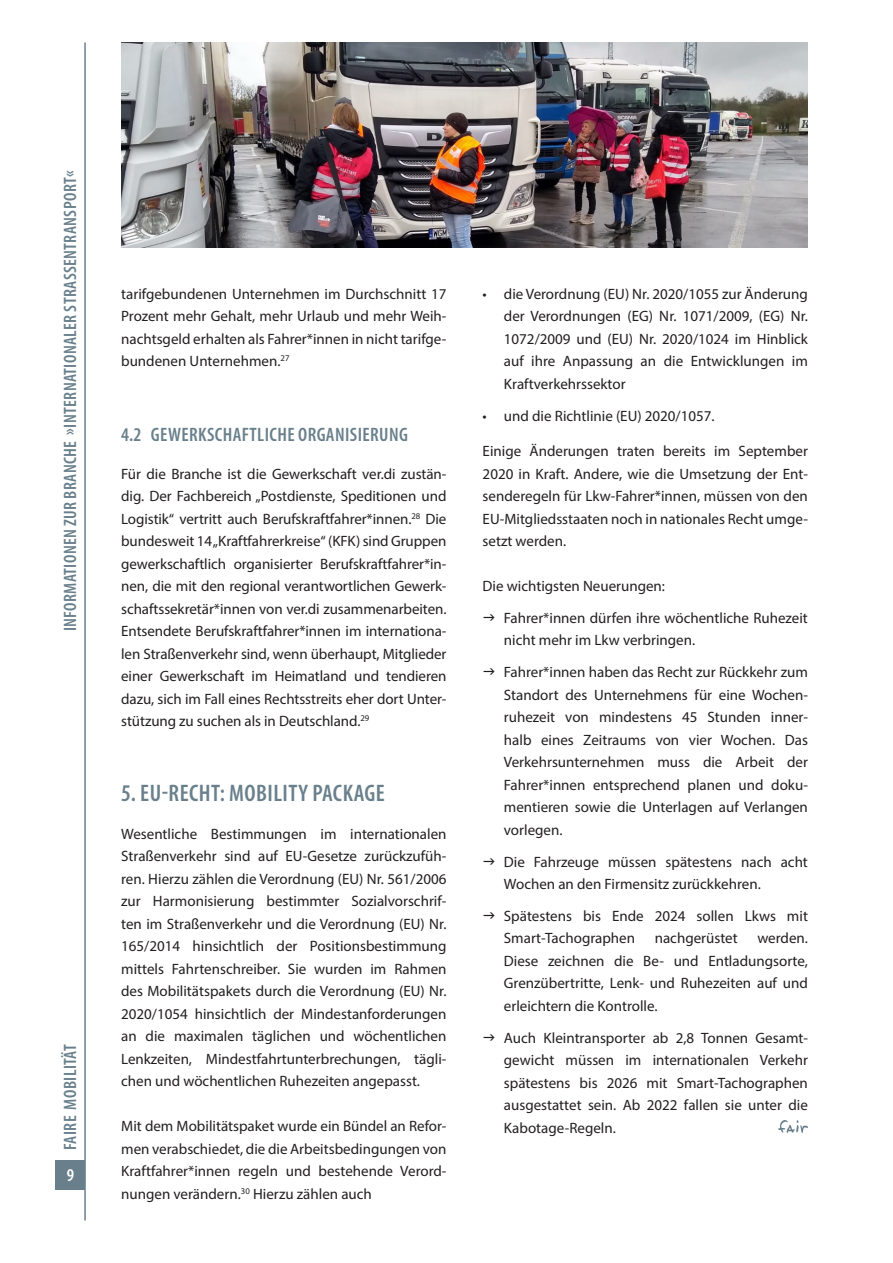
<style>
.page{position:relative;width:893px;height:1263px;background:#fff}
.page>*{position:absolute;margin:0;border:0;box-sizing:border-box;transform-origin:0 0}
._002_ZÜ_01{font:600 condensed 24px "Myriad Pro";letter-spacing:.02em;color:#69808c}
._002_1_ZÜ_02{font:600 condensed 19.5px "Myriad Pro";letter-spacing:.02em;color:#69808c}
.t1{font:600 condensed 18px "Myriad Pro";letter-spacing:.02em;color:#69808c}
.t2{font:600 condensed 18px "Myriad Pro";color:#fff}
._001_Brottext_01{font:15px/22.5px "Myriad Pro";color:#231f20;text-align:justify}
._003_Einzüge{font:15px/22.5px "Myriad Pro";color:#231f20;text-align:justify}
</style>
<div class="page">
<hr style="left:84px;top:43px;width:2px;height:1177px;background:#69808c">
<div style="left:55px;top:1160px;width:30px;height:29px;background:#69808c"></div>
<svg style="left:778px;top:1120px;width:30px;height:13px"></svg>
<img style="left:121px;top:43px;width:687px;height:205px">
<p class="t1" style="left:59px;top:631px;width:462px;rotate:-90deg">INFORMATIONEN ZUR BRANCHE »INTERNATIONALER STRASSENTRANSPORT«</p>
<p class="t1" style="left:59px;top:1150px;width:107px;rotate:-90deg">FAIRE MOBILITÄT</p>
<p class="t2" style="left:67px;top:1164px;width:9px">9</p>
<p class="_001_Brottext_01" style="left:121px;top:282px;width:327px">tarifgebundenen Unternehmen im Durchschnitt 17<br>Prozent mehr Gehalt, mehr Urlaub und mehr Weih&shy;nachtsgeld erhalten als Fahrer*innen in nicht tarifge&shy;bundenen Unternehmen.<sup>27</sup></p>
<p class="_002_1_ZÜ_02" style="left:121px;top:423px;width:288px">4.2 GEWERKSCHAFTLICHE ORGANISIERUNG</p>
<p class="_001_Brottext_01" style="left:121px;top:462px;width:327px">Für die Branche ist die Gewerkschaft ver.di zustän&shy;dig. Der Fachbereich „Postdienste, Speditionen und Logistik“ vertritt auch Berufskraftfahrer*innen.<sup>28</sup> Die bundesweit 14 „Kraftfahrerkreise“ (KFK) sind Gruppen gewerkschaftlich organisierter Berufskraftfahrer*in&shy;nen, die mit den regional verantwortlichen Gewerk&shy;schaftssekretär*innen von ver.di zusammenarbeiten.<br>Entsendete Berufskraftfahrer*innen im internationa&shy;len Straßenverkehr sind, wenn überhaupt, Mitglieder einer Gewerkschaft im Heimatland und tendieren dazu, sich im Fall eines Rechtsstreits eher dort Unter&shy;stützung zu suchen als in Deutschland.<sup>29</sup></p>
<p class="_002_ZÜ_01" style="left:121px;top:778px;width:265px">5. EU-RECHT: MOBILITY PACKAGE</p>
<p class="_001_Brottext_01" style="left:121px;top:822px;width:327px">Wesentliche Bestimmungen im internationalen Straßenverkehr sind auf EU-Gesetze zurückzufüh&shy;ren. Hierzu zählen die Verordnung (EU) Nr. 561/2006 zur Harmonisierung bestimmter Sozialvorschrif&shy;ten im Straßenverkehr und die Verordnung (EU) Nr.<br>165/2014 hinsichtlich der Positionsbestimmung mittels Fahrtenschreiber. Sie wurden im Rahmen des Mobilitätspakets durch die Verordnung (EU) Nr.<br>2020/1054 hinsichtlich der Mindestanforderungen an die maximalen täglichen und wöchentlichen Lenkzeiten, Mindestfahrtunterbrechungen, tägli&shy;chen und wöchentlichen Ruhezeiten angepasst.</p>
<p class="_001_Brottext_01" style="left:121px;top:1115px;width:327px">Mit dem Mobilitätspaket wurde ein Bündel an Refor&shy;men verabschiedet, die die Arbeitsbedingungen von Kraftfahrer*innen regeln und bestehende Verord&shy;nungen verändern.<sup>30</sup> Hierzu zählen auch</p>
<p class="_003_Einzüge" style="left:504px;top:282px;width:306px;text-indent:-21px">• die Verordnung (EU) Nr. 2020/1055 zur Änderung der Verordnungen (EG) Nr. 1071/2009, (EG) Nr.<br>1072/2009 und (EU) Nr. 2020/1024 im Hinblick auf ihre Anpassung an die Entwicklungen im Kraftverkehrssektor</p>
<p class="_003_Einzüge" style="left:483px;top:404px;width:234px">• und die Richtlinie (EU) 2020/1057.</p>
<p class="_001_Brottext_01" style="left:483px;top:440px;width:327px">Einige Änderungen traten bereits im September 2020 in Kraft. Andere, wie die Umsetzung der Ent&shy;senderegeln für Lkw-Fahrer*innen, müssen von den EU-Mitgliedsstaaten noch in nationales Recht umge&shy;setzt werden.</p>
<p class="_001_Brottext_01" style="left:483px;top:575px;width:184px">Die wichtigsten Neuerungen:</p>
<p class="_003_Einzüge" style="left:504px;top:606px;width:306px">Fahrer*innen dürfen ihre wöchentliche Ruhezeit nicht mehr im Lkw verbringen.</p>
<p class="_003_Einzüge" style="left:504px;top:660px;width:306px">Fahrer*innen haben das Recht zur Rückkehr zum Standort des Unternehmens für eine Wochen&shy;ruhezeit von mindestens 45 Stunden inner&shy;halb eines Zeitraums von vier Wochen. Das Verkehrsunternehmen muss die Arbeit der Fahrer*innen entsprechend planen und doku&shy;mentieren sowie die Unterlagen auf Verlangen vorlegen.</p>
<p class="_003_Einzüge" style="left:504px;top:850px;width:305px">Die Fahrzeuge müssen spätestens nach acht<br>Wochen an den Firmensitz zurückkehren.</p>
<p class="_003_Einzüge" style="left:504px;top:904px;width:306px">Spätestens bis Ende 2024 sollen Lkws mit<br>Smart-Tachographen</p>
<p class="_003_Einzüge" style="left:504px;top:927px;width:306px;text-indent:253px">werden.<br>Diese zeichnen die Be- und Entladungsorte, Grenzübertritte, Lenk- und Ruhezeiten auf und erleichtern die Kontrolle.</p>
<p class="_003_Einzüge" style="left:504px;top:1026px;width:306px">Auch Kleintransporter ab 2,8 Tonnen Gesamt&shy;gewicht müssen im internationalen Verkehr spätestens bis 2026 mit Smart-Tachographen ausgestattet sein. Ab 2022 fallen sie unter die Kabotage-Regeln.</p>
<p class="_003_Einzüge" style="left:655px;top:927px;width:84px">nachgerüstet</p>
</div>
